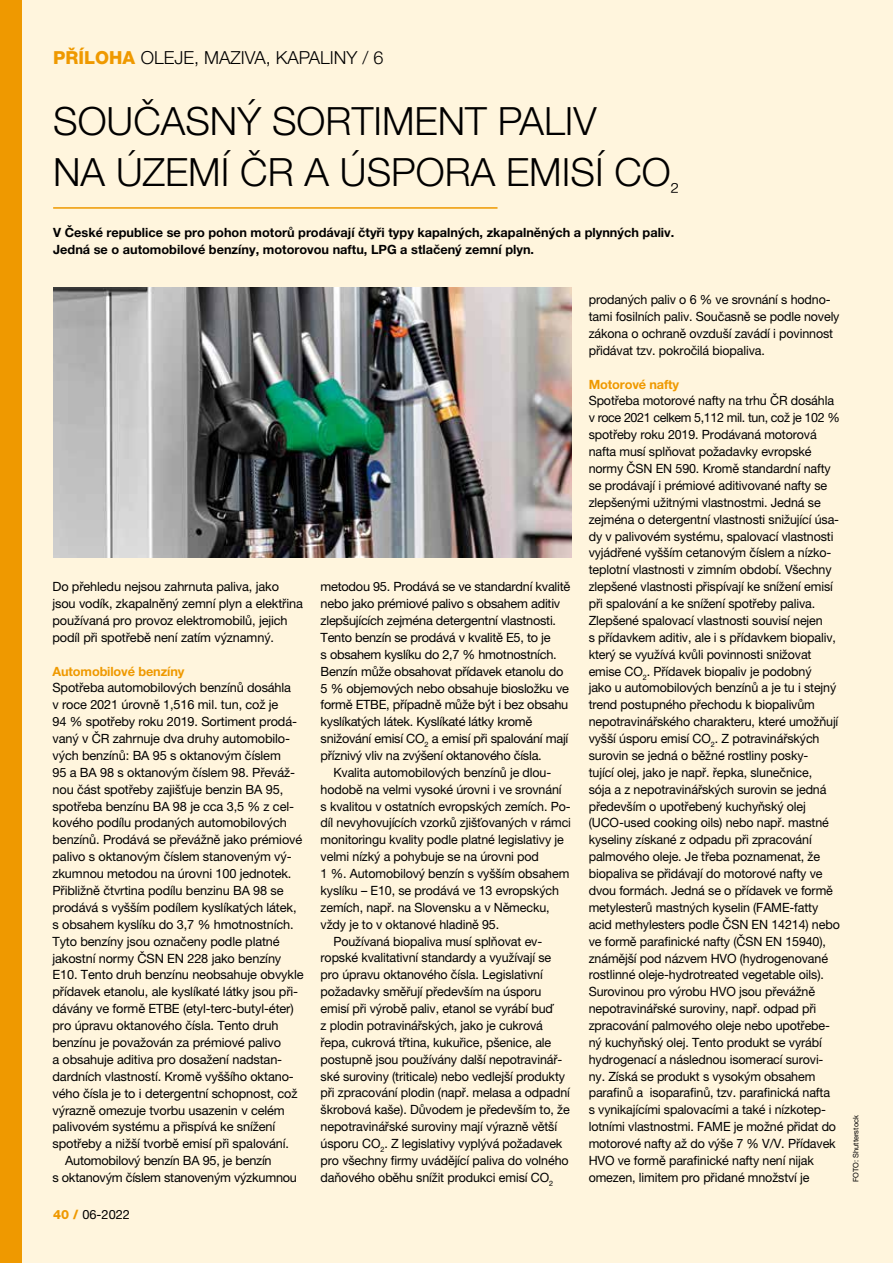
<style>
.page{position:relative;width:893px;height:1263px;background:#fff5dd}
.page>*{position:absolute;margin:0;border:0;box-sizing:border-box;transform-origin:0 0}
.t1{font:300 39px/50.6px "Helvetica Neue LT Pro";color:#000}
.t2{font:300 18px "Helvetica Neue LT Pro";color:#000}
.t3{font:12.75px/17px "Helvetica Neue LT Pro";letter-spacing:-.01em;color:#000}
.t4{font:700 12.75px/17px "Helvetica Neue LT Pro";color:#000}
.t5{font:700 12.75px "Helvetica Neue LT Pro";letter-spacing:-.01em;color:#ef9900}
.t6{font:7.5px "Helvetica Neue LT Pro";color:#000}
.s1{font-weight:800;color:#ef9900}
</style>
<div class="page">
<div style="left:0;top:0;width:21px;height:1263px;background:#ef9900"></div>
<hr style="left:53px;top:207px;width:444px;height:2px;background:#ef9900">
<img style="left:53px;top:287px;width:519px;height:270px">
<h2 class="t2" style="left:53px;top:46px;width:332px"><span class="s1">PŘÍLOHA</span> OLEJE, MAZIVA, KAPALINY / 6</h2>
<h1 class="t1" style="left:53px;top:95px;width:627px">SOUČASNÝ SORTIMENT PALIV<br>NA ÚZEMÍ ČR A ÚSPORA EMISÍ CO<sub>²</sub></h1>
<p class="t4" style="left:53px;top:223px;width:623px">V České republice se pro pohon motorů prodávají čtyři typy kapalných, zkapalněných a plynných paliv.<br>Jedná se o automobilové benzíny, motorovou naftu, LPG a stlačený zemní plyn.</p>
<p class="t3" style="left:53px;top:578px;width:252px">Do přehledu nejsou zahrnuta paliva, jako jsou vodík, zkapalněný zemní plyn a elektřina používaná pro provoz elektromobilů, jejich podíl při spotřebě není zatím významný.</p>
<p class="t5" style="left:53px;top:663px;width:133px">Automobilové benzíny</p>
<p class="t3" style="left:53px;top:679px;width:240px">Spotřeba automobilových benzínů dosáhla</p>
<p class="t3" style="left:53px;top:696px;width:227px">v roce 2021 úrovně 1,516 mil. tun, což je</p>
<p class="t3" style="left:53px;top:713px;width:246px">94 % spotřeby roku 2019. Sortiment prodá-</p>
<p class="t3" style="left:53px;top:730px;width:239px">vaný v ČR zahrnuje dva druhy automobilo-</p>
<p class="t3" style="left:53px;top:747px;width:230px">vých benzínů: BA 95 s oktanovým číslem</p>
<p class="t3" style="left:53px;top:764px;width:244px">95 a BA 98 s oktanovým číslem 98. Převáž-</p>
<p class="t3" style="left:53px;top:780px;width:232px">nou část spotřeby zajišťuje benzin BA 95,</p>
<p class="t3" style="left:53px;top:797px;width:243px">spotřeba benzínu BA 98 je cca 3,5 % z cel-</p>
<p class="t3" style="left:53px;top:814px;width:236px">kového podílu prodaných automobilových</p>
<p class="t3" style="left:53px;top:831px;width:251px">benzínů. Prodává se převážně jako prémiové</p>
<p class="t3" style="left:53px;top:848px;width:241px">palivo s oktanovým číslem stanoveným vý-</p>
<p class="t3" style="left:53px;top:865px;width:240px">zkumnou metodou na úrovni 100 jednotek.</p>
<p class="t3" style="left:53px;top:882px;width:233px">Přibližně čtvrtina podílu benzinu BA 98 se</p>
<p class="t3" style="left:53px;top:899px;width:246px">prodává s vyšším podílem kyslíkatých látek,</p>
<p class="t3" style="left:53px;top:915px;width:243px">s obsahem kyslíku do 3,7 % hmotnostních.</p>
<p class="t3" style="left:53px;top:932px;width:229px">Tyto benzíny jsou označeny podle platné</p>
<p class="t3" style="left:53px;top:949px;width:230px">jakostní normy ČSN EN 228 jako benzíny</p>
<p class="t3" style="left:53px;top:966px;width:253px">E10. Tento druh benzínu neobsahuje obvykle</p>
<p class="t3" style="left:53px;top:983px;width:247px">přídavek etanolu, ale kyslíkaté látky jsou při-</p>
<p class="t3" style="left:53px;top:1000px;width:243px">dávány ve formě ETBE (etyl-terc-butyl-éter)</p>
<p class="t3" style="left:53px;top:1017px;width:227px">pro úpravu oktanového čísla. Tento druh</p>
<p class="t3" style="left:53px;top:1034px;width:230px">benzínu je považován za prémiové palivo</p>
<p class="t3" style="left:53px;top:1051px;width:231px">a obsahuje aditiva pro dosažení nadstan-</p>
<p class="t3" style="left:53px;top:1067px;width:243px">dardních vlastností. Kromě vyššího oktano-</p>
<p class="t3" style="left:53px;top:1084px;width:246px">vého čísla je to i detergentní schopnost, což</p>
<p class="t3" style="left:53px;top:1101px;width:234px">výrazně omezuje tvorbu usazenin v celém</p>
<p class="t3" style="left:53px;top:1118px;width:224px">palivovém systému a přispívá ke snížení</p>
<p class="t3" style="left:53px;top:1135px;width:238px">spotřeby a nižší tvorbě emisí při spalování.</p>
<p class="t3" style="left:65px;top:1152px;width:208px">Automobilový benzín BA 95, je benzín</p>
<p class="t3" style="left:53px;top:1169px;width:246px">s oktanovým číslem stanoveným výzkumnou</p>
<p class="t3" style="left:53px;top:1205px;width:78px"><span class="s1">40 /</span> 06-2022</p>
<p class="t3" style="left:321px;top:578px;width:251px">metodou 95. Prodává se ve standardní kvalitě</p>
<p class="t3" style="left:321px;top:595px;width:241px">nebo jako prémiové palivo s obsahem aditiv</p>
<p class="t3" style="left:321px;top:612px;width:237px">zlepšujících zejména detergentní vlastnosti.</p>
<p class="t3" style="left:321px;top:629px;width:231px">Tento benzín se prodává v kvalitě E5, to je</p>
<p class="t3" style="left:321px;top:646px;width:238px">s obsahem kyslíku do 2,7 % hmotnostních.</p>
<p class="t3" style="left:321px;top:662px;width:244px">Benzín může obsahovat přídavek etanolu do</p>
<p class="t3" style="left:321px;top:679px;width:250px">5 % objemových nebo obsahuje biosložku ve</p>
<p class="t3" style="left:321px;top:696px;width:249px">formě ETBE, případně může být i bez obsahu</p>
<p class="t3" style="left:321px;top:713px;width:213px">kyslíkatých látek. Kyslíkaté látky kromě</p>
<p class="t3" style="left:321px;top:730px;width:249px">snižování emisí CO<sub>2</sub> a emisí při spalování mají</p>
<p class="t3" style="left:321px;top:747px;width:223px">příznivý vliv na zvýšení oktanového čísla.</p>
<p class="t3" style="left:333px;top:764px;width:219px">Kvalita automobilových benzínů je dlou-</p>
<p class="t3" style="left:321px;top:780px;width:243px">hodobě na velmi vysoké úrovni i ve srovnání</p>
<p class="t3" style="left:321px;top:797px;width:251px">s kvalitou v ostatních evropských zemích. Po-</p>
<p class="t3" style="left:321px;top:814px;width:252px">díl nevyhovujících vzorků zjišťovaných v rámci</p>
<p class="t3" style="left:321px;top:831px;width:245px">monitoringu kvality podle platné legislativy je</p>
<p class="t3" style="left:321px;top:848px;width:220px">velmi nízký a pohybuje se na úrovni pod</p>
<p class="t3" style="left:321px;top:865px;width:250px">1 %. Automobilový benzín s vyšším obsahem</p>
<p class="t3" style="left:321px;top:882px;width:240px">kyslíku – E10, se prodává ve 13 evropských</p>
<p class="t3" style="left:321px;top:899px;width:231px">zemích, např. na Slovensku a v Německu,</p>
<p class="t3" style="left:321px;top:915px;width:180px">vždy je to v oktanové hladině 95.</p>
<p class="t3" style="left:333px;top:932px;width:210px">Používaná biopaliva musí splňovat ev-</p>
<p class="t3" style="left:321px;top:949px;width:232px">ropské kvalitativní standardy a využívají se</p>
<p class="t3" style="left:321px;top:966px;width:224px">pro úpravu oktanového čísla. Legislativní</p>
<p class="t3" style="left:321px;top:983px;width:222px">požadavky směřují především na úsporu</p>
<p class="t3" style="left:321px;top:1000px;width:235px">emisí při výrobě paliv, etanol se vyrábí buď</p>
<p class="t3" style="left:321px;top:1017px;width:224px">z plodin potravinářských, jako je cukrová</p>
<p class="t3" style="left:321px;top:1034px;width:232px">řepa, cukrová třtina, kukuřice, pšenice, ale</p>
<p class="t3" style="left:321px;top:1050px;width:243px">postupně jsou používány další nepotravinář-</p>
<p class="t3" style="left:321px;top:1067px;width:246px">ské suroviny (triticale) nebo vedlejší produkty</p>
<p class="t3" style="left:321px;top:1084px;width:251px">při zpracování plodin (např. melasa a odpadní</p>
<p class="t3" style="left:321px;top:1101px;width:251px">škrobová kaše). Důvodem je především to, že</p>
<p class="t3" style="left:321px;top:1118px;width:238px">nepotravinářské suroviny mají výrazně větší</p>
<p class="t3" style="left:321px;top:1135px;width:243px">úsporu CO<sub>2</sub>. Z legislativy vyplývá požadavek</p>
<p class="t3" style="left:321px;top:1152px;width:250px">pro všechny firmy uvádějící paliva do volného</p>
<p class="t3" style="left:321px;top:1169px;width:234px">daňového oběhu snížit produkci emisí CO<sub>2</sub></p>
<p class="t3" style="left:589px;top:291px;width:252px">prodaných paliv o 6 % ve srovnání s hodno&shy;tami fosilních paliv. Současně se podle novely zákona o ochraně ovzduší zavádí i povinnost přidávat tzv. pokročilá biopaliva.</p>
<p class="t5" style="left:589px;top:376px;width:92px">Motorové nafty</p>
<p class="t3" style="left:589px;top:392px;width:253px">Spotřeba motorové nafty na trhu ČR dosáhla v roce 2021 celkem 5,112 mil. tun, což je 102 % spotřeby roku 2019. Prodávaná motorová nafta musí splňovat požadavky evropské normy ČSN EN 590. Kromě standardní nafty se prodávají i prémiové aditivované nafty se zlepšenými užitnými vlastnostmi. Jedná se zejména o detergentní vlastnosti snižující úsa&shy;dy v palivovém systému, spalovací vlastnosti vyjádřené vyšším cetanovým číslem a nízko&shy;teplotní vlastnosti v zimním období. Všechny zlepšené vlastnosti přispívají ke snížení emisí při spalování a ke snížení spotřeby paliva.<br>Zlepšené spalovací vlastnosti souvisí nejen<br>s přídavkem aditiv, ale i s přídavkem biopaliv, který se využívá kvůli povinnosti snižovat emise CO<sub>2</sub>. Přídavek biopaliv je podobný<br>jako u automobilových benzínů a je tu i stejný trend postupného přechodu k biopalivům nepotravinářského charakteru, které umožňují vyšší úsporu emisí CO<sub>2</sub>. Z potravinářských surovin se jedná o běžné rostliny posky-<br>tující olej, jako je např. řepka, slunečnice,<br>sója a z nepotravinářských surovin se jedná především o upotřebený kuchyňský olej (UCO-used cooking oils) nebo např. mastné kyseliny získané z odpadu při zpracování palmového oleje. Je třeba poznamenat, že biopaliva se přidávají do motorové nafty ve dvou formách. Jedná se o přídavek ve formě metylesterů mastných kyselin (FAME-fatty acid methylesters podle ČSN EN 14214) nebo ve formě parafinické nafty (ČSN EN 15940), známější pod názvem HVO (hydrogenované rostlinné oleje-hydrotreated vegetable oils).<br>Surovinou pro výrobu HVO jsou převážně nepotravinářské suroviny, např. odpad při zpracování palmového oleje nebo upotřebe&shy;ný kuchyňský olej. Tento produkt se vyrábí hydrogenací a následnou isomerací surovi&shy;ny. Získá se produkt s vysokým obsahem parafinů a isoparafinů, tzv. parafinická nafta<br>s vynikajícími spalovacími a také i nízkotep&shy;lotními vlastnostmi. FAME je možné přidat do motorové nafty až do výše 7 % V/V. Přídavek HVO ve formě parafinické nafty není nijak omezen, limitem pro přidané množství je</p>
<p class="t6" style="left:851px;top:1182px;width:68px;rotate:-90deg">FOTO: Shutterstock</p>
</div>
